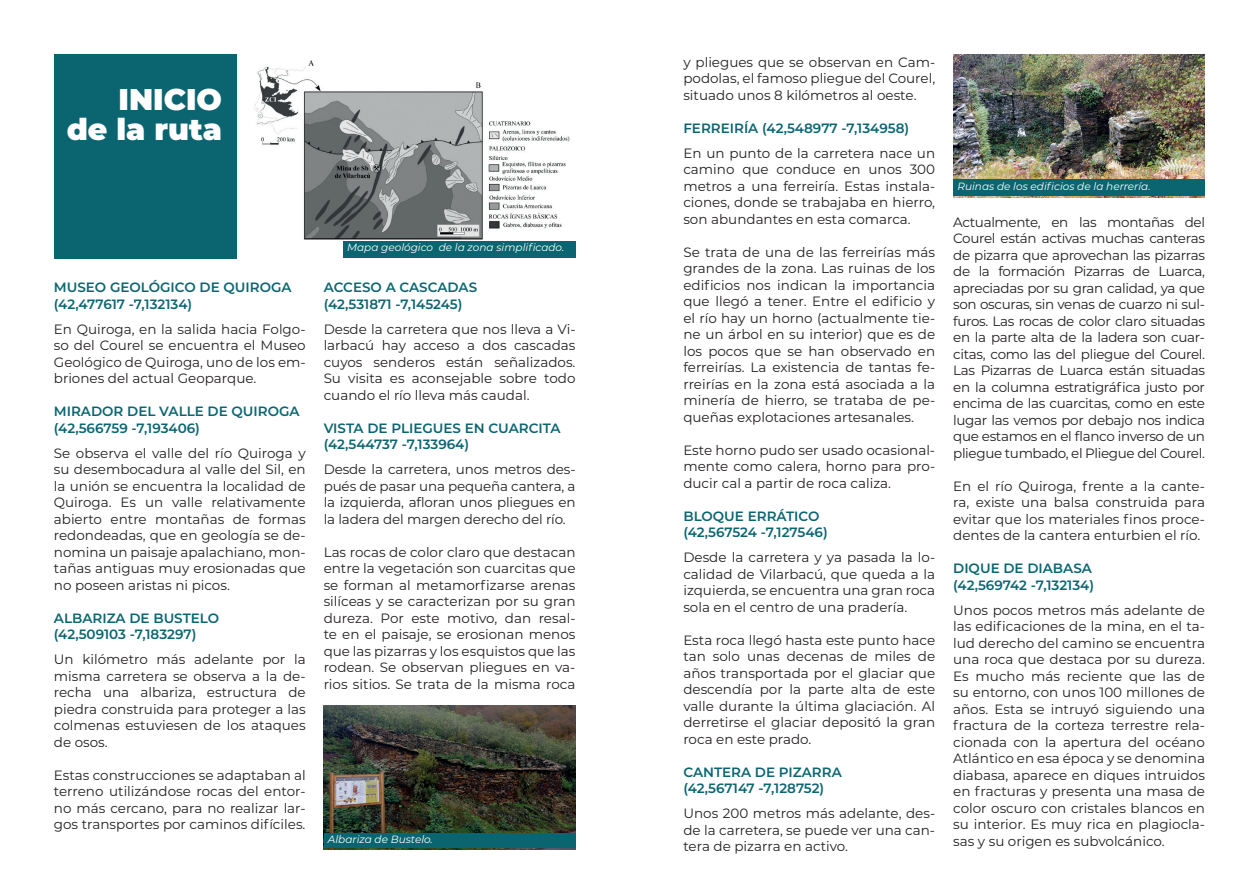
<style>
.page{position:relative;width:1259px;height:893px;background:#fff}
.page>*{position:absolute;margin:0;border:0;box-sizing:border-box;transform-origin:0 0}
.t1{font:900 30px/30px "Montserrat";color:#fff;text-align:right}
.t2{font:13.5px/16.5px "Montserrat";color:#231f20;text-align:justify}
.t3{font:600 13.5px/16.5px "Montserrat";color:#0b6571}
.t4{font:italic 10.5px "Montserrat";color:#fff}
</style>
<div class="page">
<div style="left:54px;top:54px;width:183px;height:204px;background:#0b6571"></div>
<img style="left:254px;top:60px;width:316px;height:180px">
<img style="left:324px;top:706px;width:251px;height:144px">
<div style="left:324px;top:833px;width:251px;height:15px;background:#0b6571"></div>
<img style="left:953px;top:54px;width:252px;height:143px">
<div style="left:953px;top:180px;width:252px;height:16px;background:#0b6571"></div>
<div style="left:343px;top:241px;width:232px;height:17px;background:#0b6571"></div>
<h1 class="t1" style="left:67px;top:82px;width:157px">INICIO<br>de la ruta</h1>
<p class="t3" style="left:54px;top:279px;width:239px">MUSEO GEOLÓGICO DE QUIROGA (42,477617 -7,132134)</p>
<p class="t2" style="left:54px;top:320px;width:253px">En Quiroga, en la salida hacia Folgo&shy;so del Courel se encuentra el Museo Geológico de Quiroga, uno de los em&shy;briones del actual Geoparque.</p>
<p class="t3" style="left:54px;top:403px;width:247px">MIRADOR DEL VALLE DE QUIROGA (42,566759 -7,193406)</p>
<p class="t2" style="left:54px;top:444px;width:253px">Se observa el valle del río Quiroga y su desembocadura al valle del Sil, en la unión se encuentra la localidad de Quiroga. Es un valle relativamente abierto entre montañas de formas redondeadas, que en geología se de&shy;nomina un paisaje apalachiano, mon&shy;tañas antiguas muy erosionadas que no poseen aristas ni picos.</p>
<p class="t3" style="left:54px;top:609px;width:167px">ALBARIZA DE BUSTELO (42,509103 -7,183297)</p>
<p class="t2" style="left:54px;top:651px;width:253px">Un kilómetro más adelante por la misma carretera se observa a la de&shy;recha una albariza, estructura de piedra construida para proteger a las colmenas estuviesen de los ataques de osos.</p>
<p class="t2" style="left:54px;top:766px;width:253px">Estas construcciones se adaptaban al terreno utilizándose rocas del entor&shy;no más cercano, para no realizar lar&shy;gos transportes por caminos difíciles.</p>
<p class="t4" style="left:347px;top:240px;width:219px">Mapa geológico de la zona simplificado.</p>
<p class="t3" style="left:324px;top:279px;width:155px">ACCESO A CASCADAS (42,531871 -7,145245)</p>
<p class="t2" style="left:324px;top:320px;width:253px">Desde la carretera que nos lleva a Vi&shy;larbacú hay acceso a dos cascadas cuyos senderos están señalizados.<br>Su visita es aconsejable sobre todo cuando el río lleva más caudal.</p>
<p class="t3" style="left:324px;top:419px;width:238px">VISTA DE PLIEGUES EN CUARCITA (42,544737 -7,133964)</p>
<p class="t2" style="left:324px;top:461px;width:253px">Desde la carretera, unos metros des&shy;pués de pasar una pequeña cantera, a la izquierda, afloran unos pliegues en la ladera del margen derecho del río.</p>
<p class="t2" style="left:324px;top:543px;width:253px">Las rocas de color claro que destacan entre la vegetación son cuarcitas que se forman al metamorfizarse arenas silíceas y se caracterizan por su gran dureza. Por este motivo, dan resal&shy;te en el paisaje, se erosionan menos que las pizarras y los esquistos que las rodean. Se observan pliegues en va&shy;rios sitios. Se trata de la misma roca</p>
<p class="t4" style="left:328px;top:832px;width:106px">Albariza de Bustelo.</p>
<p class="t2" style="left:683px;top:53px;width:253px">y pliegues que se observan en Cam&shy;podolas, el famoso pliegue del Courel, situado unos 8 kilómetros al oeste.</p>
<p class="t3" style="left:683px;top:119px;width:227px">FERREIRÍA (42,548977 -7,134958)</p>
<p class="t2" style="left:683px;top:144px;width:253px">En un punto de la carretera nace un camino que conduce en unos 300 metros a una ferreiría. Estas instala&shy;ciones, donde se trabajaba en hierro, son abundantes en esta comarca.</p>
<p class="t2" style="left:683px;top:243px;width:253px">Se trata de una de las ferreirías más grandes de la zona. Las ruinas de los edificios nos indican la importancia que llegó a tener. Entre el edificio y el río hay un horno (actualmente tie&shy;ne un árbol en su interior) que es de los pocos que se han observado en ferreirías. La existencia de tantas fe&shy;rreirías en la zona está asociada a la minería de hierro, se trataba de pe&shy;queñas explotaciones artesanales.</p>
<p class="t2" style="left:683px;top:441px;width:253px">Este horno pudo ser usado ocasional&shy;mente como calera, horno para pro&shy;ducir cal a partir de roca caliza.</p>
<p class="t3" style="left:683px;top:507px;width:146px">BLOQUE ERRÁTICO (42,567524 -7,127546)</p>
<p class="t2" style="left:683px;top:549px;width:253px">Desde la carretera y ya pasada la lo&shy;calidad de Vilarbacú, que queda a la izquierda, se encuentra una gran roca sola en el centro de una pradería.</p>
<p class="t2" style="left:683px;top:631px;width:253px">Esta roca llegó hasta este punto hace tan solo unas decenas de miles de años transportada por el glaciar que descendía por la parte alta de este valle durante la última glaciación. Al derretirse el glaciar depositó la gran roca en este prado.</p>
<p class="t3" style="left:683px;top:763px;width:160px">CANTERA DE PIZARRA (42,567147 -7,128752)</p>
<p class="t2" style="left:683px;top:805px;width:253px">Unos 200 metros más adelante, des&shy;de la carretera, se puede ver una can&shy;tera de pizarra en activo.</p>
<p class="t4" style="left:957px;top:179px;width:195px">Ruinas de los edificios de la herrería.</p>
<p class="t2" style="left:953px;top:213px;width:253px">Actualmente, en las montañas del Courel están activas muchas canteras de pizarra que aprovechan las pizarras de la formación Pizarras de Luarca, apreciadas por su gran calidad, ya que son oscuras, sin venas de cuarzo ni sul&shy;furos. Las rocas de color claro situadas en la parte alta de la ladera son cuar&shy;citas, como las del pliegue del Courel.<br>Las Pizarras de Luarca están situadas en la columna estratigráfica justo por encima de las cuarcitas, como en este lugar las vemos por debajo nos indica que estamos en el flanco inverso de un pliegue tumbado, el Pliegue del Courel.</p>
<p class="t2" style="left:953px;top:477px;width:253px">En el río Quiroga, frente a la cante&shy;ra, existe una balsa construida para evitar que los materiales finos proce&shy;dentes de la cantera enturbien el río.</p>
<p class="t3" style="left:953px;top:560px;width:142px">DIQUE DE DIABASA (42,569742 -7,132134)</p>
<p class="t2" style="left:953px;top:601px;width:253px">Unos pocos metros más adelante de las edificaciones de la mina, en el ta&shy;lud derecho del camino se encuentra una roca que destaca por su dureza.<br>Es mucho más reciente que las de su entorno, con unos 100 millones de años. Esta se intruyó siguiendo una fractura de la corteza terrestre rela&shy;cionada con la apertura del océano Atlántico en esa época y se denomina diabasa, aparece en diques intruidos en fracturas y presenta una masa de color oscuro con cristales blancos en su interior. Es muy rica en plagiocla&shy;sas y su origen es subvolcánico.</p>
</div>
